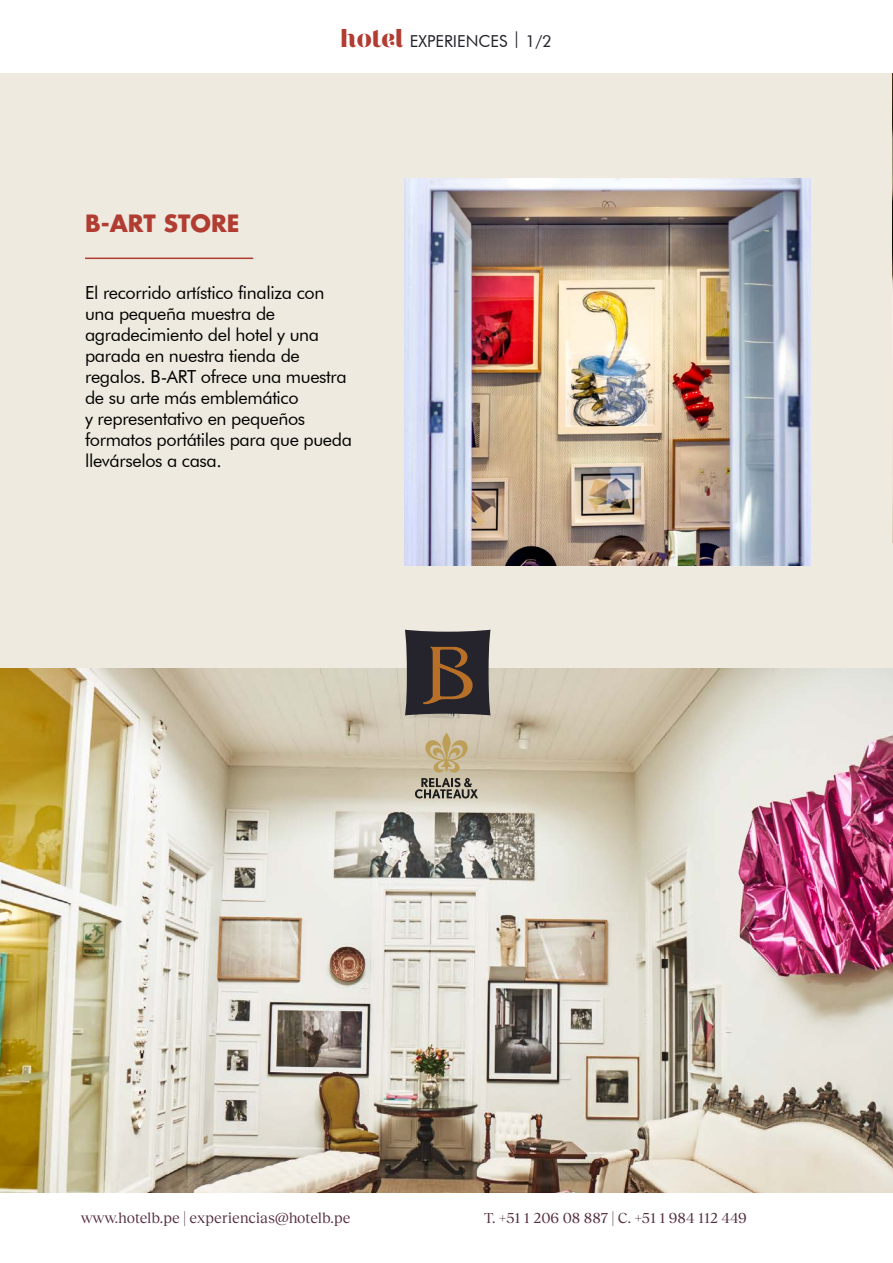
<style>
.page{position:relative;width:893px;height:1263px;background:#fff}
.page>*{position:absolute;margin:0;border:0;box-sizing:border-box;transform-origin:0 0}
.t1{font:700 23.1px "Futura Std";color:#b13c31}
.t2{font:18px/21px "Futura BT";letter-spacing:-.02em;color:#000}
.t3{font:16.5px "Futura BT";color:#25242c}
.t4{font:15px "Reckless Neue";color:#573042}
.s1{font-family:"Narziss Pro Cyrillic Drops";font-weight:900;font-size:25.8px;color:#b13c31}
</style>
<div class="page">
<div style="left:0;top:73px;width:893px;height:1113px;background:#eeeadf"></div>
<img style="left:0;top:668px;width:893px;height:524px">
<svg style="left:405px;top:630px;width:86px;height:85px;background:#433834"></svg>
<svg style="left:415px;top:733px;width:63px;height:65px;background:#b6a98c"></svg>
<img style="left:405px;top:179px;width:405px;height:387px">
<hr style="left:85px;top:258px;width:168px;height:1px;background:#b13c31">
<img style="left:892px;top:73px;width:1px;height:469px">
<p class="t1" style="left:85px;top:208px;width:156px">B-ART STORE</p>
<p class="t3" style="left:340px;top:31px;width:213px"><span class="s1">hotel</span> EXPERIENCES | 1/2</p>
<p class="t2" style="left:85px;top:281px;width:268px">El recorrido artístico finaliza con una pequeña muestra de agradecimiento del hotel y una parada en nuestra tienda de regalos. B-ART ofrece una muestra de su arte más emblemático<br>y representativo en pequeños formatos portátiles para que pueda llevárselos a casa.</p>
<p class="t4" style="left:81px;top:1207px;width:271px">www.hotelb.pe | experiencias@hotelb.pe</p>
<p class="t4" style="left:484px;top:1207px;width:264px">T. +51 1 206 08 887 | C. +51 1 984 112 449</p>
</div>
